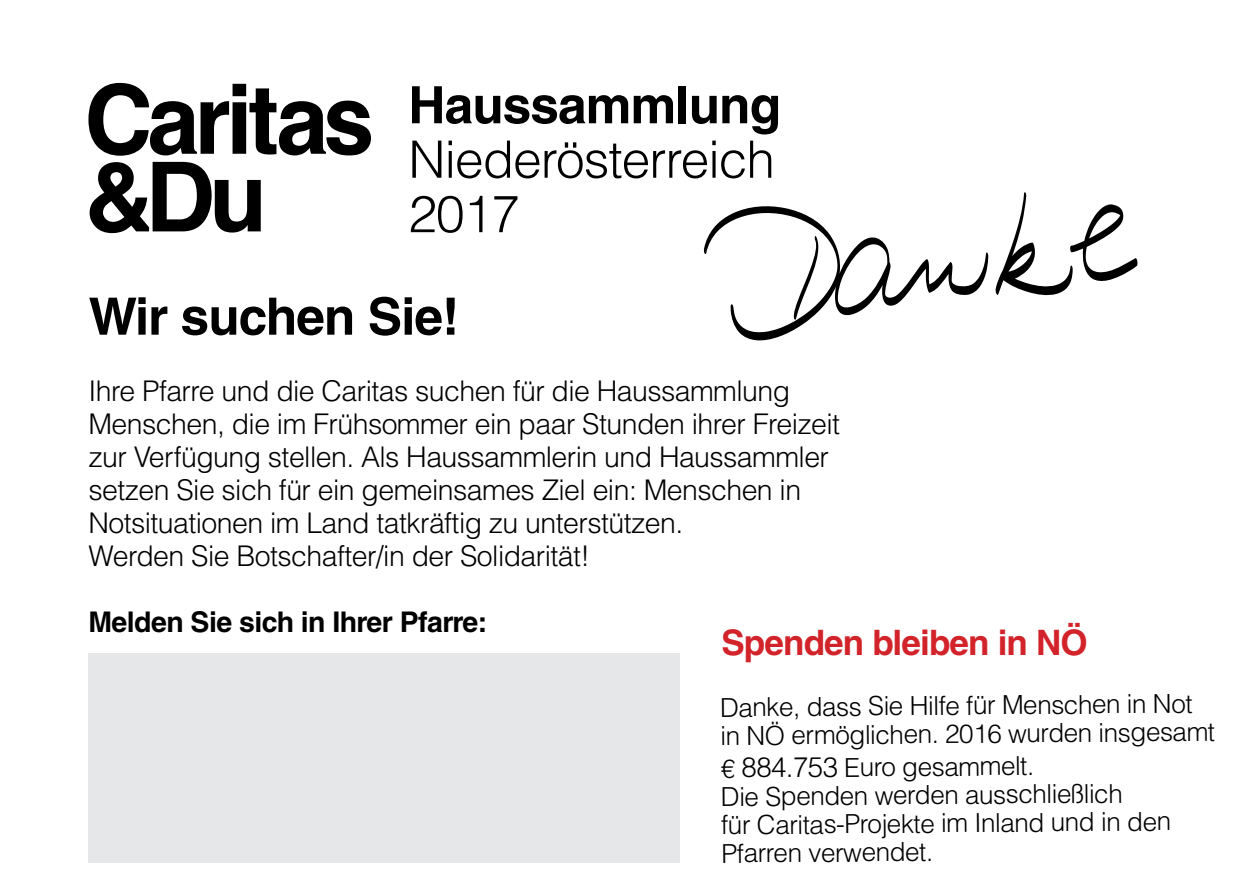
<style>
.page{position:relative;width:1259px;height:893px;background:#fff}
.page>*{position:absolute;margin:0;border:0;box-sizing:border-box;transform-origin:0 0}
.t1{font:700 51.6px "Helvetica LT Std";letter-spacing:-.02em;color:#000}
.t2{font:300 51.6px/54.3px "Helvetica LT Std";letter-spacing:-.02em;color:#000}
.t3{font:700 35.1px "Helvetica LT Std";letter-spacing:-.025em;color:#d2232a}
.t4{font:300 28.5px/33px "Helvetica LT Std";letter-spacing:-.02em;color:#000}
.t5{font:700 28.5px "Helvetica LT Std";letter-spacing:-.02em;color:#000}
.t6{font:300 26.1px/27.9px "Helvetica LT Std";color:#000}
.s1{font-size:27.9px}
</style>
<div class="page">
<svg style="left:88px;top:83px;width:283px;height:150px"></svg>
<div style="left:88px;top:653px;width:592px;height:209px;background:#e6e7e8"></div>
<svg style="left:704px;top:206px;width:284px;height:135px"></svg>
<svg style="left:995px;top:192px;width:143px;height:104px"></svg>
<h1 class="t1" style="left:408px;top:74px;width:374px">Haussammlung</h1>
<h1 class="t2" style="left:408px;top:132px;width:368px">Niederösterreich<br>2017</h1>
<h1 class="t1" style="left:88px;top:285px;width:372px">Wir suchen Sie!</h1>
<p class="t4" style="left:88px;top:374px;width:753px">Ihre Pfarre und die Caritas suchen für die Haussammlung Menschen, die im Frühsommer ein paar Stunden ihrer Freizeit zur Verfügung stellen. Als Haussammlerin und Haussammler setzen Sie sich für ein gemeinsames Ziel ein: Menschen in Notsituationen im Land tatkräftig zu unterstützen.<br>Werden Sie Botschafter/in der Solidarität!</p>
<p class="t5" style="left:88px;top:604px;width:400px">Melden Sie sich in Ihrer Pfarre:</p>
<p class="t3" style="left:721px;top:621px;width:368px">Spenden bleiben in NÖ</p>
<p class="t6" style="left:719px;top:695px;width:496px;rotate:-1deg">Danke, dass Sie Hilfe für Menschen in Not in NÖ ermöglichen. 2016 wurden insgesamt</p>
<p class="t6" style="left:719px;top:756px;width:452px;rotate:-1deg">€ <span class="s1">884.753</span> Euro gesammelt.<br>Die Spenden werden ausschließlich<br>für Caritas-Projekte im Inland und in den<br>Pfarren verwendet.</p>
</div>
